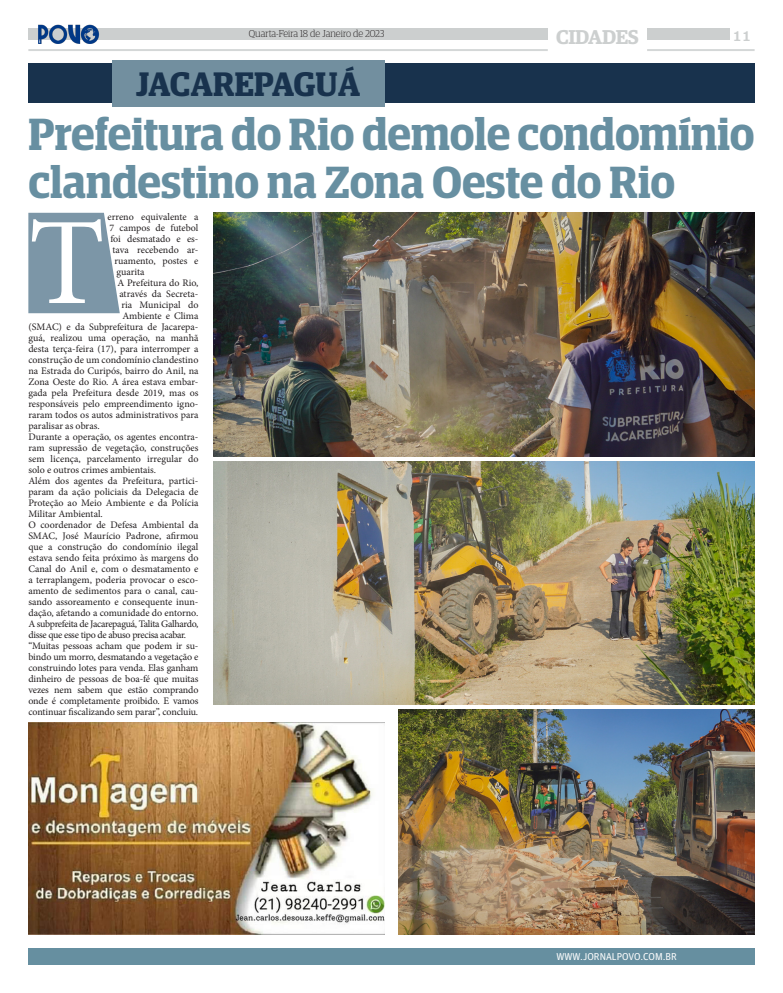
<style>
.page{position:relative;width:783px;height:993px;background:#fff}
.page>*{position:absolute;margin:0;border:0;box-sizing:border-box;transform-origin:0 0}
.t1{font:124px "Minion Pro";color:#fff}
.t2{font:600 45.1px/47.2px "Guardian Egyptian Display";letter-spacing:-.005em;color:#678fa1}
.t3{font:600 34px "Guardian Egyptian Display";letter-spacing:-.005em;color:#18324d}
.t4{font:600 20px "Guardian Egyptian";letter-spacing:-.02em;color:#cccfcf}
.t5{font:16px "Clarendon BT";color:#cccfcf}
.t6{font:10px/11px "Minion Pro";letter-spacing:-.005em;color:#231f20;text-align:justify}
.t7{font:10px/11px "Minion Pro";letter-spacing:-.03em;color:#231f20}
.t8{font:300 10px "Guardian Egyptian Display";color:#231f20}
.t9{font:10px "Guardian Agate Sans G1 D Regular";color:#fff}
</style>
<div class="page">
<div style="left:28px;top:947px;width:726px;height:17px;background:#668fa0"></div>
<div style="left:28px;top:28px;width:519px;height:12px;background:#cccfcf"></div>
<div style="left:647px;top:28px;width:82px;height:12px;background:#cccfcf"></div>
<hr style="left:647px;top:49px;width:107px;height:2px;background:#cccfcf">
<hr style="left:28px;top:49px;width:519px;height:2px;background:#cccfcf">
<div style="left:28px;top:64px;width:726px;height:39px;background:#18324d"></div>
<div style="left:112px;top:60px;width:272px;height:46px;background:#728f9f"></div>
<svg style="left:28px;top:213px;width:92px;height:100px;background:#879faf"></svg>
<img style="left:28px;top:722px;width:356px;height:212px">
<img style="left:213px;top:213px;width:541px;height:243px">
<img style="left:213px;top:461px;width:541px;height:243px">
<img style="left:398px;top:709px;width:356px;height:225px">
<img style="left:38px;top:24px;width:61px;height:20px">
<p class="t8" style="left:249px;top:28px;width:137px">Quarta-Feira 18 de Janeiro de 2023</p>
<h3 class="t5" style="left:732px;top:25px;width:21px">11</h3>
<h3 class="t4" style="left:556px;top:22px;width:84px">CIDADES</h3>
<p class="t3" style="left:136px;top:65px;width:226px">JACAREPAGUÁ</p>
<p class="t2" style="left:28px;top:111px;width:727px">Prefeitura do Rio demole condomínio clandestino na Zona Oeste do Rio</p>
<p class="t6" style="left:107px;top:211px;width:93px">erreno equivalente a</p>
<p class="t6" style="left:109px;top:222px;width:91px">7 campos de futebol</p>
<p class="t6" style="left:110px;top:233px;width:90px">foi desmatado e es-</p>
<p class="t6" style="left:112px;top:244px;width:88px">tava recebendo ar-</p>
<p class="t6" style="left:114px;top:255px;width:85px">ruamento, postes e</p>
<p class="t6" style="left:116px;top:266px;width:30px">guarita</p>
<p class="t6" style="left:117px;top:277px;width:82px">A Prefeitura do Rio,</p>
<p class="t6" style="left:119px;top:288px;width:81px">através da Secreta-</p>
<p class="t6" style="left:121px;top:299px;width:79px">ria Municipal do</p>
<p class="t6" style="left:122px;top:310px;width:78px">Ambiente e Clima</p>
<p class="t6" style="left:28px;top:321px;width:172px">(SMAC) e da Subprefeitura de Jacarepa-</p>
<p class="t6" style="left:28px;top:332px;width:171px">guá, realizou uma operação, na manhã</p>
<p class="t6" style="left:28px;top:343px;width:172px">desta terça-feira (17), para interromper a</p>
<p class="t6" style="left:28px;top:354px;width:172px">construção de um condomínio clandestino</p>
<p class="t6" style="left:28px;top:365px;width:172px">na Estrada do Curipós, bairro do Anil, na</p>
<p class="t6" style="left:28px;top:376px;width:172px">Zona Oeste do Rio. A área estava embar-</p>
<p class="t6" style="left:28px;top:387px;width:172px">gada pela Prefeitura desde 2019, mas os</p>
<p class="t6" style="left:28px;top:398px;width:172px">responsáveis pelo empreendimento igno-</p>
<p class="t6" style="left:28px;top:409px;width:172px">raram todos os autos administrativos para</p>
<p class="t6" style="left:28px;top:420px;width:73px">paralisar as obras.</p>
<p class="t6" style="left:28px;top:431px;width:172px">Durante a operação, os agentes encontra&shy;ram supressão de vegetação, construções sem licença, parcelamento irregular do solo e outros crimes ambientais.</p>
<p class="t6" style="left:28px;top:475px;width:172px">Além dos agentes da Prefeitura, partici&shy;param da ação policiais da Delegacia de Proteção ao Meio Ambiente e da Polícia Militar Ambiental.</p>
<p class="t6" style="left:28px;top:519px;width:172px">O coordenador de Defesa Ambiental da SMAC, José Maurício Padrone, afirmou que a construção do condomínio ilegal estava sendo feita próximo às margens do Canal do Anil e, com o desmatamento e a terraplangem, poderia provocar o esco&shy;amento de sedimentos para o canal, cau&shy;sando assoreamento e consequente inun&shy;dação, afetando a comunidade do entorno.</p>
<p class="t7" style="left:28px;top:618px;width:171px">A subprefeita de Jacarepaguá, Talita Galhardo, disse que esse tipo de abuso precisa acabar.</p>
<p class="t6" style="left:28px;top:640px;width:172px">“Muitas pessoas acham que podem ir su&shy;bindo um morro, desmatando a vegetação e construindo lotes para venda. Elas ganham dinheiro de pessoas de boa-fé que muitas vezes nem sabem que estão comprando onde é completamente proibido. E vamos continuar fiscalizando sem parar”, concluiu.</p>
<p class="t1" style="left:28px;top:180px;width:78px">T</p>
<p class="t9" style="left:556px;top:949px;width:122px">WWW.JORNALPOVO.COM.BR</p>
</div>
